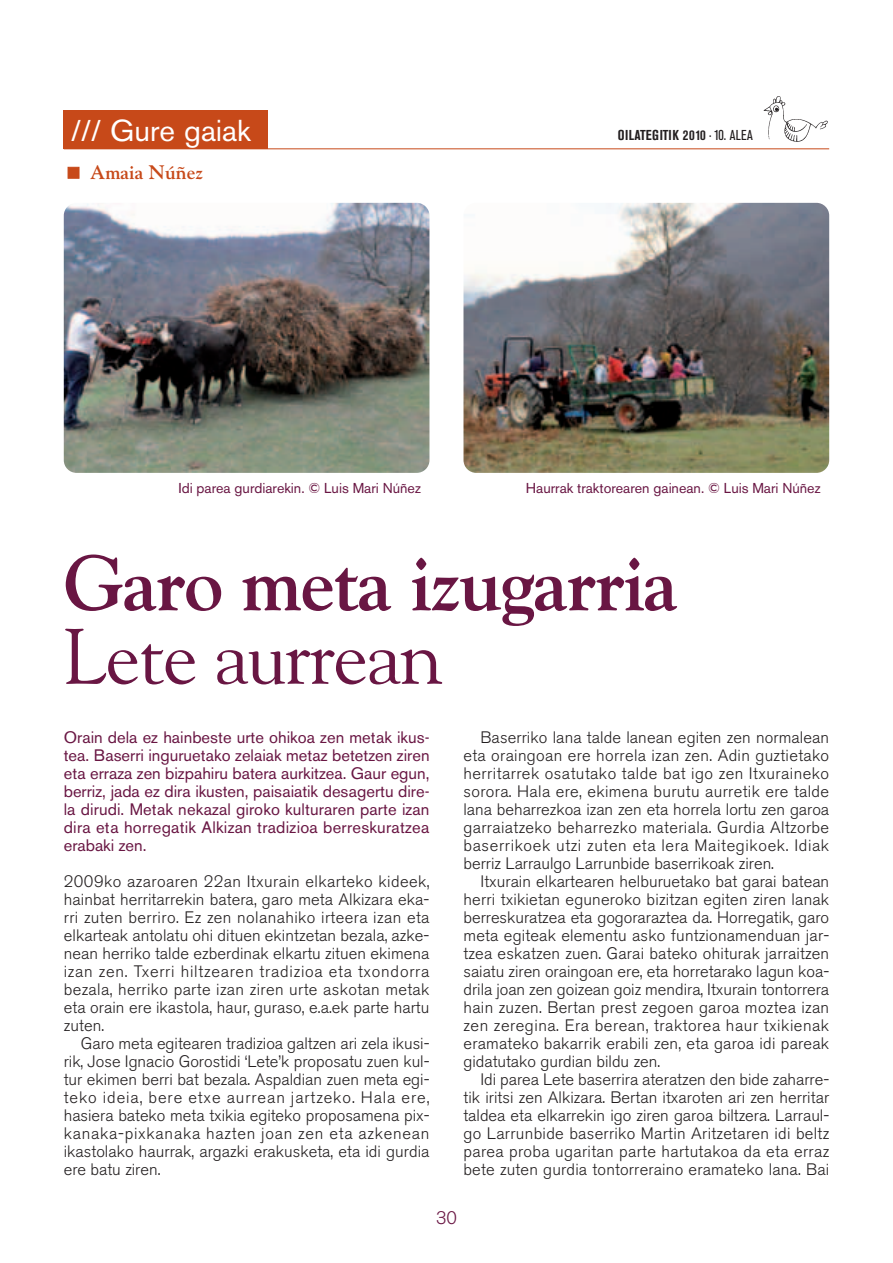
<style>
.page{position:relative;width:893px;height:1263px;background:#fff}
.page>*{position:absolute;margin:0;border:0;box-sizing:border-box;transform-origin:0 0}
.t1{font:700 78px "Goudy";letter-spacing:-.02em;color:#691643}
.t2{font:78px "Goudy";letter-spacing:-.02em;color:#691643}
.t3{font:30px "Akzidenz Grotesk BE";color:#fff}
.t4{font:700 19.5px "Goudy";color:#c74919}
.t5{font:300 18px "Akzidenz Grotesk BE";color:#691643}
.t6{font:300 16.5px/18px "Akzidenz Grotesk BE";letter-spacing:.005em;color:#231f20;text-align:justify}
.t7{font:16.5px/18px "Akzidenz Grotesk BE";letter-spacing:.015em;color:#691643;text-align:justify}
.t8{font:14.25px "Akzidenz Grotesk BE";color:#691643}
.t9{font:700 condensed 14.25px "Akzidenz Grotesk BE";letter-spacing:.035em;color:#231f20}
.s1{font-weight:400}
</style>
<div class="page">
<hr style="left:64px;top:148px;width:765px;height:1px;background:#c74919">
<img style="left:763px;top:97px;width:64px;height:45px">
<div style="left:64px;top:111px;width:204px;height:38px;background:#c74919"></div>
<img style="left:64px;top:203px;width:365px;height:270px;border-radius:13px">
<img style="left:463px;top:203px;width:366px;height:270px;border-radius:13px">
<h2 class="t3" style="left:71px;top:119px;width:181px">/// Gure gaiak</h2>
<p class="t9" style="left:618px;top:130px;width:136px">OILATEGITIK 2010 <span class="s1">· 10. ALEA</span></p>
<p class="t4" style="left:90px;top:164px;width:114px">Amaia Núñez</p>
<p class="t8" style="left:178px;top:483px;width:244px">Idi parea gurdiarekin. © Luis Mari Núñez</p>
<p class="t8" style="left:526px;top:483px;width:296px">Haurrak traktorearen gainean. © Luis Mari Núñez</p>
<h1 class="t1" style="left:64px;top:552px;width:616px">Garo meta izugarria</h1>
<h1 class="t2" style="left:64px;top:625px;width:381px">Lete aurrean</h1>
<p class="t7" style="left:64px;top:730px;width:367px">Orain dela ez hainbeste urte ohikoa zen metak ikus&shy;tea. Baserri inguruetako zelaiak metaz betetzen ziren eta erraza zen bizpahiru batera aurkitzea. Gaur egun, berriz, jada ez dira ikusten, paisaiatik desagertu dire&shy;la dirudi. Metak nekazal giroko kulturaren parte izan dira eta horregatik Alkizan tradizioa berreskuratzea erabaki zen.</p>
<p class="t6" style="left:64px;top:874px;width:367px">2009ko azaroaren 22an Itxurain elkarteko kideek, hainbat herritarrekin batera, garo meta Alkizara eka&shy;rri zuten berriro. Ez zen nolanahiko irteera izan eta elkarteak antolatu ohi dituen ekintzetan bezala, azke&shy;nean herriko talde ezberdinak elkartu zituen ekimena izan zen. Txerri hiltzearen tradizioa eta txondorra bezala, herriko parte izan ziren urte askotan metak eta orain ere ikastola, haur, guraso, e.a.ek parte hartu zuten.</p>
<p class="t6" style="left:64px;top:1036px;width:367px;text-indent:17px">Garo meta egitearen tradizioa galtzen ari zela ikusi&shy;rik, Jose Ignacio Gorostidi ‘Lete’k proposatu zuen kul&shy;tur ekimen berri bat bezala. Aspaldian zuen meta egi&shy;teko ideia, bere etxe aurrean jartzeko. Hala ere, hasiera bateko meta txikia egiteko proposamena pix&shy;kanaka-pixkanaka hazten joan zen eta azkenean ikastolako haurrak, argazki erakusketa, eta idi gurdia ere batu ziren.</p>
<p class="t6" style="left:463px;top:730px;width:367px;text-indent:17px">Baserriko lana talde lanean egiten zen normalean eta oraingoan ere horrela izan zen. Adin guztietako herritarrek osatutako talde bat igo zen Itxuraineko sorora. Hala ere, ekimena burutu aurretik ere talde lana beharrezkoa izan zen eta horrela lortu zen garoa garraiatzeko beharrezko materiala. Gurdia Altzorbe baserrikoek utzi zuten eta lera Maitegikoek. Idiak berriz Larraulgo Larrunbide baserrikoak ziren.</p>
<p class="t6" style="left:463px;top:874px;width:367px;text-indent:17px">Itxurain elkartearen helburuetako bat garai batean herri txikietan eguneroko bizitzan egiten ziren lanak berreskuratzea eta gogoraraztea da. Horregatik, garo meta egiteak elementu asko funtzionamenduan jar&shy;tzea eskatzen zuen. Garai bateko ohiturak jarraitzen saiatu ziren oraingoan ere, eta horretarako lagun koa&shy;drila joan zen goizean goiz mendira, Itxurain tontorrera hain zuzen. Bertan prest zegoen garoa moztea izan zen zeregina. Era berean, traktorea haur txikienak eramateko bakarrik erabili zen, eta garoa idi pareak gidatutako gurdian bildu zen.</p>
<p class="t6" style="left:463px;top:1072px;width:367px;text-indent:17px">Idi parea Lete baserrira ateratzen den bide zaharre&shy;tik iritsi zen Alkizara. Bertan itxaroten ari zen herritar taldea eta elkarrekin igo ziren garoa biltzera. Larraul&shy;go Larrunbide baserriko Martin Aritzetaren idi beltz parea proba ugaritan parte hartutakoa da eta erraz bete zuten gurdia tontorreraino eramateko lana. Bai</p>
<p class="t5" style="left:436px;top:1211px;width:22px">30</p>
</div>
